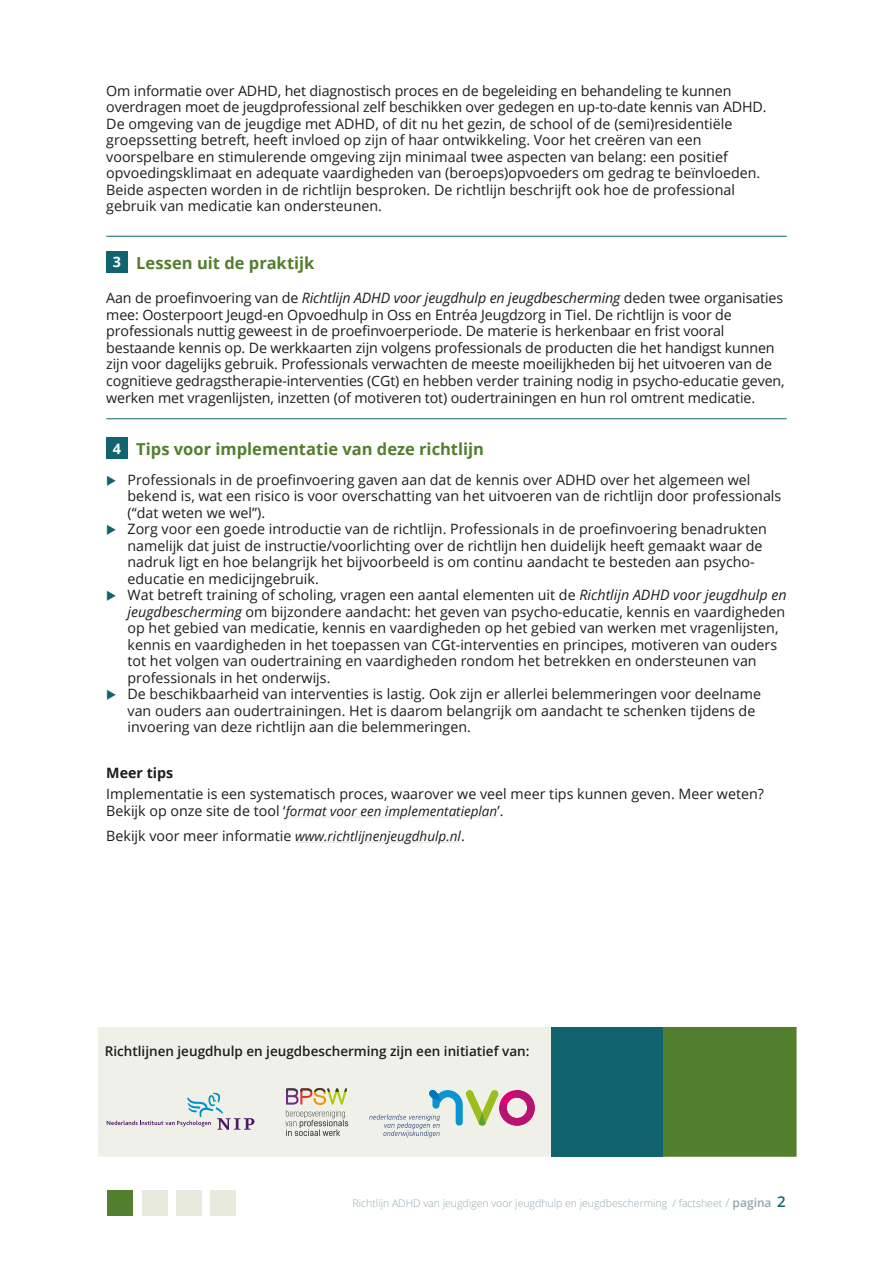
<style>
.page{position:relative;width:893px;height:1263px;background:#fff}
.page>*{position:absolute;margin:0;border:0;box-sizing:border-box;transform-origin:0 0}
.Subkop{font:700 16.5px "Open Sans";color:#517f2e}
.t1{font:700 14.4px "Open Sans";color:#fff}
.Platte_tekst{font:14.25px/16.5px "Open Sans";letter-spacing:-.01em;color:#1d1d1b}
.Plate_tekst_opsommin{font:14.25px/16.5px "Open Sans";color:#1d1d1b}
.Platte_tekst-2{font:700 14.25px "Open Sans";color:#1d1d1b}
.Platte_tekst-3{font:italic 13.5px "Open Sans";color:#1d1d1b}
.EGP_Inleiding_tekst{font:600 13.5px "Open Sans";color:#1d1d1b}
.t2{font:300 10.5px "Open Sans";color:#92a7af}
.s1{font-style:italic}
.s2{color:#11646e}
.s3{font-style:normal;font-size:14.25px}
.s4{font-size:12px}
.s5{font-weight:600;font-size:12px}
.s6{font-weight:600;font-size:15px;color:#11646e}
</style>
<div class="page">
<div style="left:108px;top:1191px;width:25px;height:25px;background:#517f2e"></div>
<div style="left:142px;top:1191px;width:25px;height:25px;background:#e7e9dd"></div>
<div style="left:176px;top:1191px;width:25px;height:25px;background:#e7e9dd"></div>
<div style="left:210px;top:1191px;width:25px;height:25px;background:#e7e9dd"></div>
<div style="left:98px;top:1027px;width:453px;height:130px;background:#eff1e9"></div>
<div style="left:551px;top:1027px;width:246px;height:130px;background:#517f2e"></div>
<div style="left:552px;top:1027px;width:111px;height:130px;background:#11646e"></div>
<svg style="left:107px;top:1093px;width:147px;height:37px;background:#dce0df"></svg>
<svg style="left:285px;top:1088px;width:63px;height:48px;background:#d0cbbd"></svg>
<svg style="left:369px;top:1090px;width:166px;height:47px;background:#d1cecc"></svg>
<hr style="left:286px;top:817px;width:211px;height:1px;background:#dde1d1">
<hr style="left:295px;top:842px;width:166px;height:1px;background:#dde1d1">
<hr style="left:106px;top:236px;width:681px;height:1px;background:#11646e">
<div style="left:106px;top:251px;width:22px;height:22px;background:#11646e"></div>
<hr style="left:106px;top:418px;width:681px;height:1px;background:#11646e">
<div style="left:106px;top:438px;width:22px;height:21px;background:#11646e"></div>
<p class="Platte_tekst" style="left:106px;top:82px;width:662px">Om informatie over ADHD, het diagnostisch proces en de begeleiding en behandeling te kunnen overdragen moet de jeugdprofessional zelf beschikken over gedegen en up-to-date kennis van ADHD.<br>De omgeving van de jeugdige met ADHD, of dit nu het gezin, de school of de (semi)residentiële groepssetting betreft, heeft invloed op zijn of haar ontwikkeling. Voor het creëren van een voorspelbare en stimulerende omgeving zijn minimaal twee aspecten van belang: een positief opvoedingsklimaat en adequate vaardigheden van (beroeps)opvoeders om gedrag te beïnvloeden.<br>Beide aspecten worden in de richtlijn besproken. De richtlijn beschrijft ook hoe de professional gebruik van medicatie kan ondersteunen.</p>
<p class="t1" style="left:113px;top:252px;width:10px">3</p>
<p class="Subkop" style="left:136px;top:251px;width:180px">Lessen uit de praktijk</p>
<p class="Platte_tekst" style="left:106px;top:290px;width:680px">Aan de proefinvoering van de <span class="s1">Richtlijn ADHD voor jeugdhulp en jeugdbescherming</span> deden twee organisaties mee: Oosterpoort Jeugd-en Opvoedhulp in Oss en Entréa Jeugdzorg in Tiel. De richtlijn is voor de professionals nuttig geweest in de proefinvoerperiode. De materie is herkenbaar en frist vooral bestaande kennis op. De werkkaarten zijn volgens professionals de producten die het handigst kunnen zijn voor dagelijks gebruik. Professionals verwachten de meeste moeilijkheden bij het uitvoeren van de cognitieve gedragstherapie-interventies (CGt) en hebben verder training nodig in psycho-educatie geven, werken met vragenlijsten, inzetten (of motiveren tot) oudertrainingen en hun rol omtrent medicatie.</p>
<p class="t1" style="left:113px;top:438px;width:10px">4</p>
<p class="Subkop" style="left:136px;top:438px;width:349px">Tips voor implementatie van deze richtlijn</p>
<p class="Plate_tekst_opsommin" style="left:128px;top:471px;width:655px;text-indent:-21px"><span class="s2">◆</span> Professionals in de proefinvoering gaven aan dat de kennis over ADHD over het algemeen wel bekend is, wat een risico is voor overschatting van het uitvoeren van de richtlijn door professionals (“dat weten we wel”).</p>
<p class="Plate_tekst_opsommin" style="left:128px;top:520px;width:641px;text-indent:-21px"><span class="s2">◆</span> Zorg voor een goede introductie van de richtlijn. Professionals in de proefinvoering benadrukten namelijk dat juist de instructie/voorlichting over de richtlijn hen duidelijk heeft gemaakt waar de nadruk ligt en hoe belangrijk het bijvoorbeeld is om continu aandacht te besteden aan psycho&shy;educatie en medicijngebruik.</p>
<p class="Plate_tekst_opsommin" style="left:128px;top:586px;width:661px;text-indent:-21px"><span class="s2">◆</span> Wat betreft training of scholing, vragen een aantal elementen uit de <span class="s1">Richtlijn ADHD voor jeugdhulp en jeugdbescherming</span> om bijzondere aandacht: het geven van psycho-educatie, kennis en vaardigheden op het gebied van medicatie, kennis en vaardigheden op het gebied van werken met vragenlijsten, kennis en vaardigheden in het toepassen van CGt-interventies en principes, motiveren van ouders tot het volgen van oudertraining en vaardigheden rondom het betrekken en ondersteunen van professionals in het onderwijs.</p>
<p class="Plate_tekst_opsommin" style="left:128px;top:685px;width:635px;text-indent:-21px"><span class="s2">◆</span> De beschikbaarheid van interventies is lastig. Ook zijn er allerlei belemmeringen voor deelname van ouders aan oudertrainingen. Het is daarom belangrijk om aandacht te schenken tijdens de invoering van deze richtlijn aan die belemmeringen.</p>
<p class="Platte_tekst-2" style="left:106px;top:763px;width:69px">Meer tips</p>
<p class="Platte_tekst" style="left:106px;top:785px;width:659px">Implementatie is een systematisch proces, waarover we veel meer tips kunnen geven. Meer weten?</p>
<p class="Platte_tekst-3" style="left:106px;top:801px;width:399px"><span class="s3">Bekijk op onze site de tool ‘</span>format voor een implementatieplan<span class="s3">’.</span></p>
<p class="Platte_tekst-3" style="left:106px;top:826px;width:360px"><span class="s3">Bekijk voor meer informatie</span> www.richtlijnenjeugdhulp.nl<span class="s3">.</span></p>
<p class="EGP_Inleiding_tekst" style="left:105px;top:1042px;width:426px">Richtlijnen jeugdhulp en jeugdbescherming zijn een initiatief van:</p>
<p class="t2" style="left:353px;top:1196px;width:434px">Richtlijn ADHD van jeugdigen voor jeugdhulp en jeugdbescherming / factsheet <span class="s4">/</span> <span class="s5">pagina</span> <span class="s6">2</span></p>
</div>
